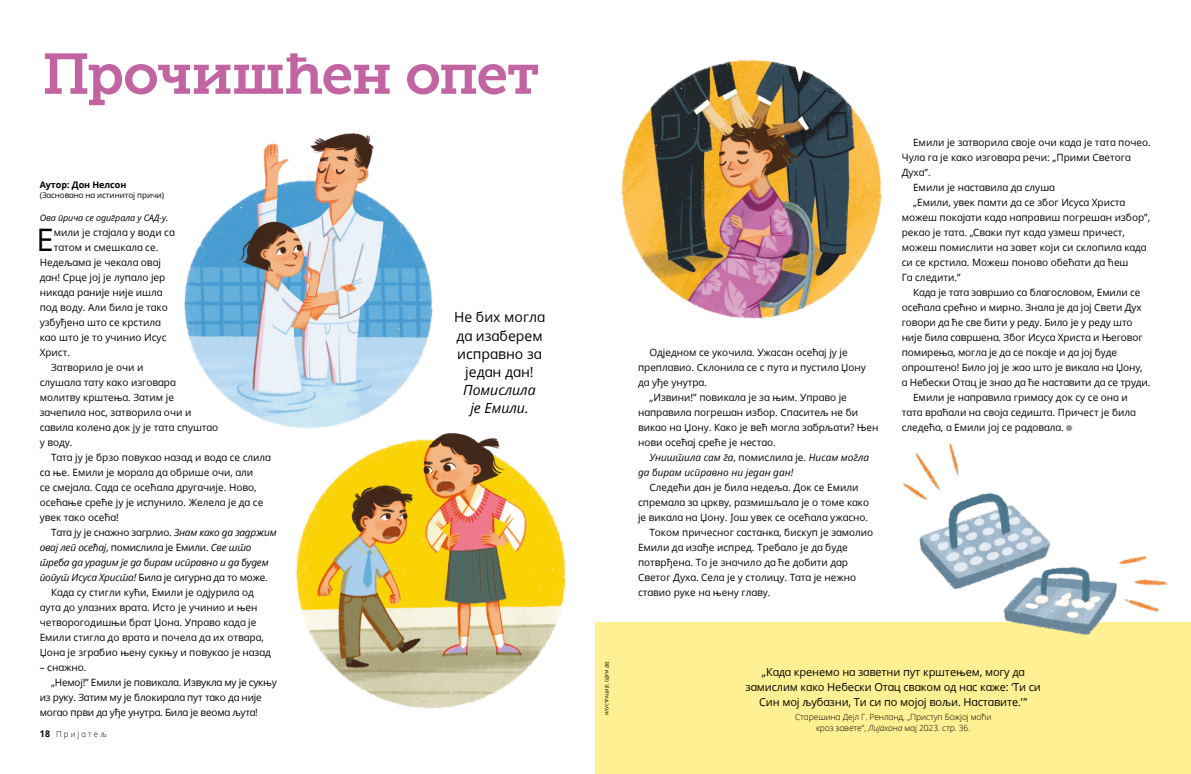
<style>
.page{position:relative;width:1191px;height:774px;background:#fff}
.page>*{position:absolute;margin:0;border:0;box-sizing:border-box;transform-origin:0 0}
.h1_MUSEO_title{font:57px "Museo Slablds Lat 700";letter-spacing:-.025em;color:#c264a2}
.p1_first{font:31px "Dots Solidlds Lat";color:#000}
.t1{font:14px/18px "Dots Solidlds Lat";color:#000;text-align:center}
.p1_aside_quote_first{font:11px/15px "Dots Solidlds Lat";letter-spacing:-.01em;color:#000;text-align:center}
.p1{font:10px/15px "Dots Solidlds Lat";color:#000}
.p1_first-2{font:10px "Dots Solidlds Lat";color:#000}
.p1-2{font:italic 10px/15px "Dots Solidlds Lat";letter-spacing:-.02em;color:#000}
.p1-3{font:10px/15px "Dots Solidlds Lat";letter-spacing:-.02em;color:#000}
.p1-4{font:italic 10px/15px "Dots Solidlds Lat";color:#000}
.p1_bio{font:italic 9px "Dots Solidlds Lat";letter-spacing:-.01em;color:#000}
.p1_author-name{font:700 9px "Dots Solidlds Lat";letter-spacing:-.005em;color:#000}
.p1_aside_quote_citation{font:300 8.5px/11px "Dots Solidlds Lat";letter-spacing:-.01em;color:#000;text-align:center}
.t2{font:300 8.2px "Dots Solidlds Lat";letter-spacing:.28em;color:#000;scale:.95 1}
.p1_author-role{font:8px "Dots Solidlds Lat";letter-spacing:-.005em;color:#000}
.t3{font:4.5px "Dots Solidlds Lat";color:#000}
.s1{font-style:normal}
.s2{font-weight:700;font-size:9.2px}
.s3{font-style:italic}
.s4{font-family:"Ding P Ilds Dpi";font-size:8.5px;color:#969798}
</style>
<div class="page">
<img style="left:295px;top:433px;width:271px;height:277px">
<div style="left:595px;top:622px;width:596px;height:152px;background:#fff193"></div>
<img style="left:902px;top:443px;width:266px;height:192px">
<img style="left:184px;top:133px;width:259px;height:304px">
<img style="left:620px;top:58px;width:262px;height:261px;border-radius:131px">
<p class="h1_MUSEO_title" style="left:42px;top:28px;width:498px">Прочишћен опет</p>
<p class="p1_author-name" style="left:40px;top:178px;width:88px">Аутор: Дон Нелсон</p>
<p class="p1_author-role" style="left:40px;top:190px;width:126px">(Засновано на истинитој причи)</p>
<p class="p1_bio" style="left:40px;top:211px;width:130px">Ова прича се одиграла у САД-у.</p>
<p class="p1_first" style="left:37px;top:217px;width:19px">Е</p>
<p class="p1_first-2" style="left:54px;top:225px;width:122px">мили је стајала у води са</p>
<p class="p1_first-2" style="left:54px;top:240px;width:106px">татом и смешкала се.</p>
<p class="p1_first-2" style="left:40px;top:255px;width:123px">Недељама је чекала овај</p>
<p class="p1_first-2" style="left:40px;top:270px;width:127px">дан! Срце јој је лупало јер</p>
<p class="p1_first-2" style="left:40px;top:285px;width:124px">никада раније није ишла</p>
<p class="p1_first-2" style="left:40px;top:300px;width:130px">под воду. Али била је тако</p>
<p class="p1_first-2" style="left:40px;top:315px;width:123px">узбуђена што се крстила</p>
<p class="p1_first-2" style="left:40px;top:330px;width:128px">као што је то учинио Исус</p>
<p class="p1_first-2" style="left:40px;top:345px;width:32px">Христ.</p>
<p class="p1" style="left:40px;top:360px;width:180px;text-indent:11px">Затворила је очи и<br>слушала тату како изговара молитву крштења. Затим је зачепила нос, затворила очи и савила колена док ју је тата спуштао у воду.</p>
<p class="p1" style="left:40px;top:450px;width:233px;text-indent:11px">Тата ју је брзо повукао назад и вода се слила са ње. Емили је морала да обрише очи, али<br>се смејала. Сада се осећала другачије. Ново, осећање среће ју је испунило. Желела је да се увек тако осећа!</p>
<p class="p1-2" style="left:40px;top:525px;width:238px;text-indent:11px"><span class="s1">Тата ју је снажно загрлио.</span> Знам како да задржим овај леп осећај<span class="s1">, помислила је Емили.</span> Све што треба да урадим је да бирам исправно и да будем попут Исуса Христа! <span class="s1">Била је сигурна да то може.</span></p>
<p class="p1" style="left:40px;top:585px;width:232px;text-indent:11px">Када су стигли кући, Емили је одјурила од аута до улазних врата. Исто је учинио и њен четворогодишњи брат Џона. Управо када је Емили стигла до врата и почела да их отвара, Џона је зграбио њену сукњу и повукао је назад</p>
<p class="p1" style="left:40px;top:660px;width:48px">– снажно.</p>
<p class="p1-3" style="left:40px;top:675px;width:239px;text-indent:11px">„Немој!” Емили је повикала. Извукла му је сукњу из руку. Затим му је блокирала пут тако да није могао први да уђе унутра. Била је веома љута!</p>
<p class="t2" style="left:40px;top:728px;width:72px"><span class="s2">18</span> Пријатељ</p>
<p class="t1" style="left:454px;top:308px;width:92px">Не бих могла да изаберем исправно за један дан!<br><span class="s3">Помислила<br>је Емили.</span></p>
<p class="t3" style="left:603px;top:715px;width:56px;rotate:-90deg">ИЛУСТРАЦИЈЕ: ОДРИ ДЕЈ</p>
<p class="p1" style="left:638px;top:345px;width:229px;text-indent:11px">Одједном се укочила. Ужасан осећај ју је преплавио. Склонила се с пута и пустила Џону да уђе унутра.</p>
<p class="p1" style="left:638px;top:390px;width:242px;text-indent:11px">„Извини!” повикала је за њим. Управо је направила погрешан избор. Спаситељ не би викао на Џону. Како је већ могла забрљати? Њен нови осећај среће је нестао.</p>
<p class="p1-4" style="left:638px;top:450px;width:232px;text-indent:11px">Уништила сам га<span class="s1">, помислила је.</span> Нисам могла да бирам исправно ни један дан!</p>
<p class="p1" style="left:638px;top:480px;width:233px;text-align:center">Следећи дан је била недеља. Док се Емили спремала за цркву, размишљала је о томе како је викала на Џону. Још увек се осећала ужасно.</p>
<p class="p1" style="left:638px;top:525px;width:237px;text-indent:11px">Током причесног састанка, бискуп је замолио Емили да изађе испред. Требало је да буде потврђена. То је значило да ће добити дар Светог Духа. Села је у столицу. Тата је нежно ставио руке на њену главу.</p>
<p class="p1" style="left:901px;top:134px;width:251px;text-indent:11px">Емили је затворила своје очи када је тата почео.<br>Чула га је како изговара речи: „Прими Светога<br>Духа”.</p>
<p class="p1" style="left:913px;top:179px;width:143px">Емили је наставила да слуша</p>
<p class="p1" style="left:901px;top:194px;width:250px;text-indent:11px">„Емили, увек памти да се због Исуса Христа можеш покајати када направиш погрешан избор”, рекао је тата. „Сваки пут када узмеш причест, можеш помислити на завет који си склопила када си се крстила. Можеш поново обећати да ћеш<br>Га следити.”</p>
<p class="p1" style="left:901px;top:284px;width:250px;text-indent:11px">Када је тата завршио са благословом, Емили се осећала срећно и мирно. Знала је да јој Свети Дух говори да ће све бити у реду. Било је у реду што није била савршена. Због Исуса Христа и Његовог помирења, могла је да се покаје и да јој буде опроштено! Било јој је жао што је викала на Џону, а Небески Отац је знао да ће наставити да се труди.</p>
<p class="p1" style="left:901px;top:389px;width:236px;text-indent:11px">Емили је направила гримасу док су се она и тата враћали на своја седишта. Причест је била следећа, а Емили јој се радовала. <span class="s4">●</span></p>
<p class="p1_aside_quote_first" style="left:745px;top:665px;width:297px">„Када кренемо на заветни пут крштењем, могу да замислим како Небески Отац сваком од нас каже: ‘Ти си<br>Син мој љубазни, Ти си по мојој вољи. Наставите.’”</p>
<p class="p1_aside_quote_citation" style="left:795px;top:711px;width:198px">Старешина Дејл Г. Ренланд, „Приступ Божјој моћи кроз завете”, <span class="s3">Лијахона</span> мај 2023. стр. 36.</p>
</div>
